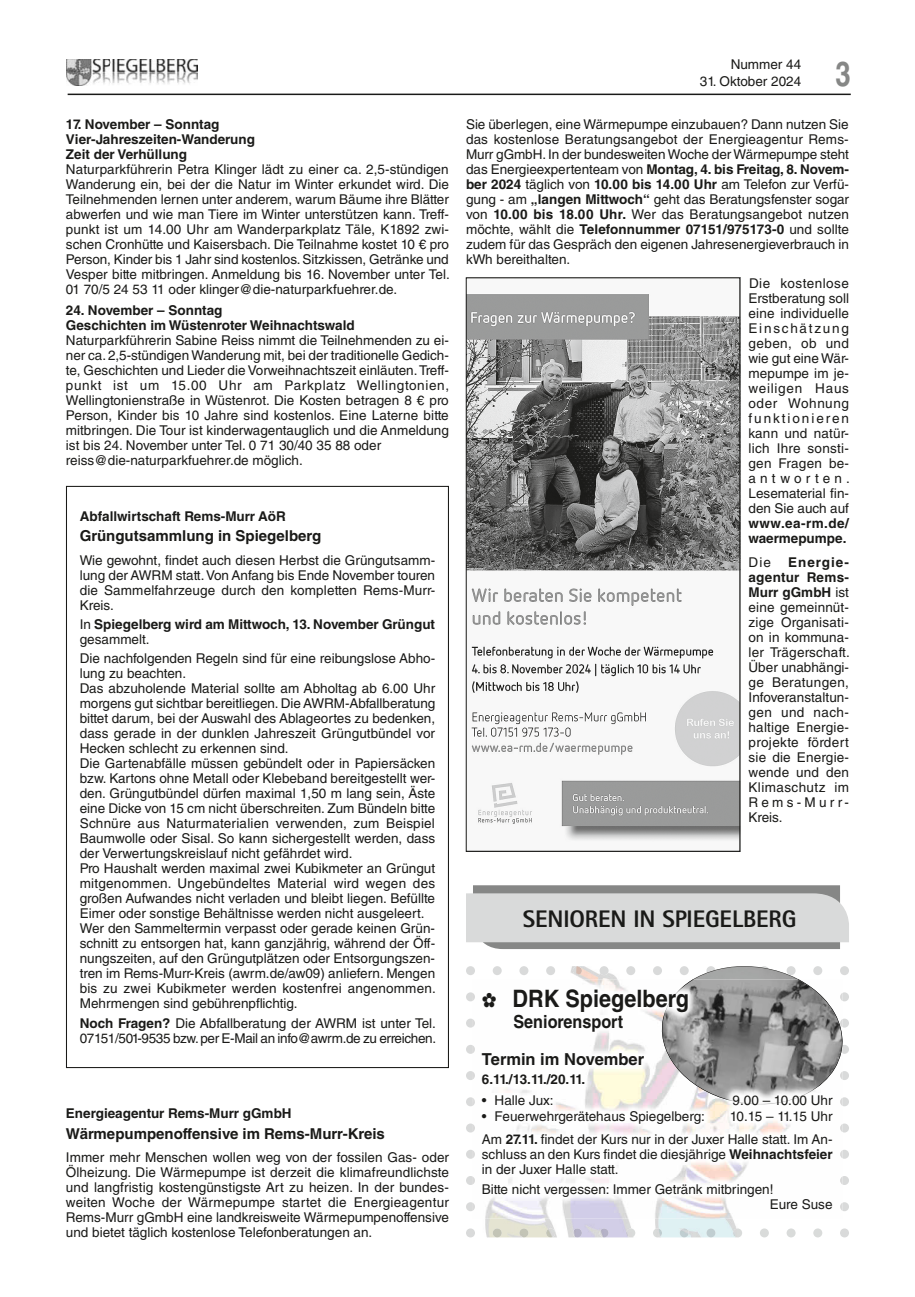
<style>
.page{position:relative;width:915px;height:1297px;background:#fff}
.page>*{position:absolute;margin:0;border:0;box-sizing:border-box;transform-origin:0 0}
.t1{font:700 34.5px "Helvetica LT Std";color:#868786;scale:.8 1}
.t2{font:800 24px "AT Rotis Sans Serif";letter-spacing:-.005em;color:#1a1a18}
.t3{font:700 24px "Helvetica LT Std";color:#1a1a18;scale:.9 1}
.t4{font:700 18px "Helvetica LT Std";color:#1a1a18;scale:.9 1}
.t5{font:700 16.5px "Helvetica LT Std";color:#1a1a18}
.t6{font:700 15px "Helvetica LT Std";color:#1a1a18}
.t7{font:13.5px/15px "Helvetica LT Std";color:#1a1a18;text-align:justify}
.t8{font:700 13.5px/15px "Helvetica LT Std";color:#1a1a18}
.t9{font:13.5px/15px "Helvetica LT Std";letter-spacing:-.025em;color:#1a1a18}
.s1{font-weight:400}
.s2{font-weight:700}
</style>
<div class="page">
<hr style="left:68px;top:94px;width:782px;height:1px;background:#1a1a18">
<img style="left:66px;top:59px;width:132px;height:27px">
<img style="left:468px;top:294px;width:269px;height:547px">
<div style="left:466px;top:278px;width:273px;height:574px;border:1px solid #1a1a18"></div>
<svg style="left:466px;top:885px;width:382px;height:64px;background:#c7c8c8"></svg>
<svg style="left:466px;top:966px;width:382px;height:271px"></svg>
<img style="left:472px;top:979px;width:370px;height:239px">
<img style="left:480px;top:979px;width:354px;height:239px">
<img style="left:472px;top:993px;width:3px;height:218px">
<svg style="left:652px;top:966px;width:196px;height:141px"></svg>
<svg style="left:839px;top:1123px;width:9px;height:9px"></svg>
<svg style="left:839px;top:1150px;width:9px;height:9px"></svg>
<svg style="left:839px;top:1176px;width:9px;height:9px"></svg>
<svg style="left:839px;top:1202px;width:9px;height:9px"></svg>
<img style="left:659px;top:979px;width:184px;height:125px">
<p class="t8" style="left:66px;top:116px;width:190px">17. November – Sonntag<br>Vier-Jahreszeiten-Wanderung<br>Zeit der Verhüllung</p>
<p class="t7" style="left:66px;top:161px;width:385px">Naturparkführerin Petra Klinger lädt zu einer ca. 2,5-stündigen Wanderung ein, bei der die Natur im Winter erkundet wird. Die Teilnehmenden lernen unter anderem, warum Bäume ihre Blätter abwerfen und wie man Tiere im Winter unterstützen kann. Treff&shy;punkt ist um 14.00 Uhr am Wanderparkplatz Täle, K1892 zwi&shy;schen Cronhütte und Kaisersbach. Die Teilnahme kostet 10 € pro Person, Kinder bis 1 Jahr sind kostenlos. Sitzkissen, Getränke und Vesper bitte mitbringen. Anmeldung bis 16. November unter Tel.<br>01 70/5 24 53 11 oder klinger@die-naturparkfuehrer.de.</p>
<p class="t8" style="left:66px;top:302px;width:290px">24. November – Sonntag<br>Geschichten im Wüstenroter Weihnachtswald</p>
<p class="t7" style="left:66px;top:333px;width:384px;text-align:left">Naturparkführerin Sabine Reiss nimmt die Teilnehmenden zu ei&shy;ner ca. 2,5-stündigen Wanderung mit, bei der traditionelle Gedich&shy;te, Geschichten und Lieder die Vorweihnachtszeit einläuten. Treff&shy;punkt ist um 15.00 Uhr am Parkplatz Wellingtonien, Wellingtonienstraße in Wüstenrot. Die Kosten betragen 8 € pro Person, Kinder bis 10 Jahre sind kostenlos. Eine Laterne bitte mitbringen. Die Tour ist kinderwagentauglich und die Anmeldung ist bis 24. November unter Tel. 0 71 30/40 35 88 oder reiss@die-naturparkfuehrer.de möglich.</p>
<p class="t8" style="left:80px;top:509px;width:207px">Abfallwirtschaft Rems-Murr AöR</p>
<p class="t6" style="left:80px;top:527px;width:243px">Grüngutsammlung in Spiegelberg</p>
<p class="t7" style="left:80px;top:552px;width:357px">Wie gewohnt, findet auch diesen Herbst die Grüngutsamm&shy;lung der AWRM statt. Von Anfang bis Ende November touren die Sammelfahrzeuge durch den kompletten Rems-Murr-Kreis.</p>
<p class="t8" style="left:80px;top:616px;width:357px"><span class="s1">In</span> Spiegelberg wird am Mittwoch, 13. November Grüngut <span class="s1">gesammelt.</span></p>
<p class="t7" style="left:80px;top:651px;width:357px;text-align:left">Die nachfolgenden Regeln sind für eine reibungslose Abho&shy;lung zu beachten.<br>Das abzuholende Material sollte am Abholtag ab 6.00 Uhr morgens gut sichtbar bereitliegen. Die AWRM-Abfallberatung bittet darum, bei der Auswahl des Ablageortes zu bedenken, dass gerade in der dunklen Jahreszeit Grüngutbündel vor Hecken schlecht zu erkennen sind.<br>Die Gartenabfälle müssen gebündelt oder in Papiersäcken bzw. Kartons ohne Metall oder Klebeband bereitgestellt wer&shy;den. Grüngutbündel dürfen maximal 1,50 m lang sein, Äste eine Dicke von 15 cm nicht überschreiten. Zum Bündeln bitte Schnüre aus Naturmaterialien verwenden, zum Beispiel Baumwolle oder Sisal. So kann sichergestellt werden, dass der Verwertungskreislauf nicht gefährdet wird.<br>Pro Haushalt werden maximal zwei Kubikmeter an Grüngut mitgenommen. Ungebündeltes Material wird wegen des großen Aufwandes nicht verladen und bleibt liegen. Befüllte Eimer oder sonstige Behältnisse werden nicht ausgeleert.<br>Wer den Sammeltermin verpasst oder gerade keinen Grün&shy;schnitt zu entsorgen hat, kann ganzjährig, während der Öff&shy;nungszeiten, auf den Grüngutplätzen oder Entsorgungszen&shy;tren im Rems-Murr-Kreis (awrm.de/aw09) anliefern. Mengen bis zu zwei Kubikmeter werden kostenfrei angenommen.<br>Mehrmengen sind gebührenpflichtig.</p>
<p class="t9" style="left:80px;top:1015px;width:358px"><span class="s2">Noch Fragen?</span> Die Abfallberatung der AWRM ist unter Tel.<br>07151/501-9535 bzw. per E-Mail an info@awrm.de zu erreichen.</p>
<p class="t8" style="left:66px;top:1105px;width:227px">Energieagentur Rems-Murr gGmbH</p>
<p class="t6" style="left:66px;top:1124px;width:320px">Wärmepumpenoffensive im Rems-Murr-Kreis</p>
<p class="t7" style="left:66px;top:1150px;width:384px">Immer mehr Menschen wollen weg von der fossilen Gas- oder Ölheizung. Die Wärmepumpe ist derzeit die klimafreundlichste und langfristig kostengünstigste Art zu heizen. In der bundes&shy;weiten Woche der Wärmepumpe startet die Energieagentur Rems-Murr gGmbH eine landkreisweite Wärmepumpenoffensive und bietet täglich kostenlose Telefonberatungen an.</p>
<p class="t7" style="left:730px;top:57px;width:72px">Nummer 44</p>
<p class="t7" style="left:699px;top:73px;width:103px">31. Oktober 2024</p>
<h1 class="t1" style="left:835px;top:53px;width:21px">3</h1>
<p class="t7" style="left:466px;top:116px;width:384px">Sie überlegen, eine Wärmepumpe einzubauen? Dann nutzen Sie das kostenlose Beratungsangebot der Energieagentur Rems-Murr gGmbH. In der bundesweiten Woche der Wärmepumpe steht das Energieexpertenteam von <span class="s2">Montag, 4. bis Freitag, 8. Novem&shy;ber 2024</span> täglich von <span class="s2">10.00 bis 14.00 Uhr</span> am Telefon zur Verfü&shy;gung - am <span class="s2">„langen Mittwoch“</span> geht das Beratungsfenster sogar von <span class="s2">10.00 bis 18.00 Uhr.</span> Wer das Beratungsangebot nutzen möchte, wählt die <span class="s2">Telefonnummer 07151/975173-0</span> und sollte zudem für das Gespräch den eigenen Jahresenergieverbrauch in kWh bereithalten.</p>
<p class="t7" style="left:748px;top:276px;width:103px">Die kostenlose Erstberatung soll eine individuelle Einschätzung geben, ob und wie gut eine Wär&shy;mepumpe im je&shy;weiligen Haus oder Wohnung funktionieren kann und natür&shy;lich Ihre sonsti&shy;gen Fragen be&shy;antworten.<br>Lesematerial fin&shy;den Sie auch auf</p>
<p class="t8" style="left:748px;top:516px;width:102px">www.ea-rm.de/ waermepumpe.</p>
<p class="t7" style="left:748px;top:555px;width:24px">Die</p>
<p class="t7" style="left:748px;top:555px;width:103px;text-indent:39px"><span class="s2">Energie&shy;agentur Rems-Murr gGmbH</span> ist eine gemeinnüt&shy;zige Organisati&shy;on in kommuna&shy;ler Trägerschaft.<br>Über unabhängi&shy;ge Beratungen, Infoveranstaltun&shy;gen und nach&shy;haltige Energie&shy;projekte fördert sie die Energie&shy;wende und den Klimaschutz im Rems-Murr-Kreis.</p>
<h2 class="t2" style="left:522px;top:904px;width:275px">SENIOREN IN SPIEGELBERG</h2>
<h2 class="t3" style="left:481px;top:984px;width:231px">✿ DRK Spiegelberg</h2>
<h3 class="t4" style="left:513px;top:1011px;width:124px">Seniorensport</h3>
<p class="t5" style="left:481px;top:1049px;width:164px">Termin im November</p>
<p class="t8" style="left:481px;top:1072px;width:105px">6.11./13.11./20.11.</p>
<p class="t7" style="left:481px;top:1092px;width:73px">• Halle Jux:</p>
<p class="t7" style="left:732px;top:1092px;width:101px">9.00 – 10.00 Uhr</p>
<p class="t7" style="left:481px;top:1108px;width:224px">• Feuerwehrgerätehaus Spiegelberg:</p>
<p class="t7" style="left:481px;top:1104px;width:352px;line-height:23.5px;text-align:right">10.15 – 11.15 Uhr<br>Am <span class="s2">27.11.</span> findet der Kurs nur in der Juxer Halle statt. Im An-</p>
<p class="t7" style="left:481px;top:1147px;width:352px">schluss an den Kurs findet die diesjährige <span class="s2">Weihnachtsfeier </span>in der Juxer Halle statt.</p>
<p class="t7" style="left:769px;top:1181px;width:64px;text-indent:-288px">Bitte nicht vergessen: Immer Getränk mitbringen!<br>Eure Suse</p>
</div>
